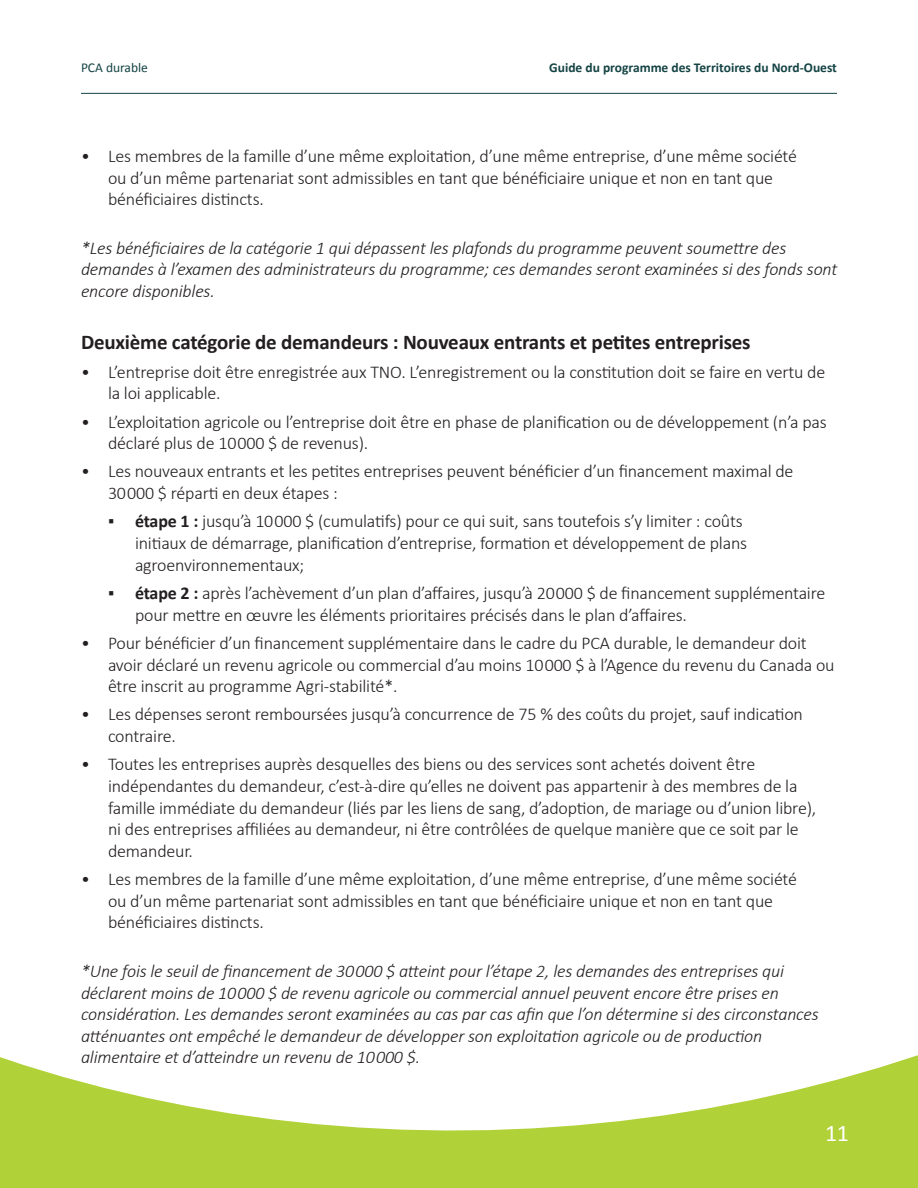
<style>
.page{position:relative;width:918px;height:1188px;background:#fff}
.page>*{position:absolute;margin:0;border:0;box-sizing:border-box;transform-origin:0 0}
.t1{font:24px "Calibri";color:#fff}
.t2{font:700 21px "Calibri";letter-spacing:-.01em;color:#231f20}
.t3{font:300 18px/21.6px "Calibri";letter-spacing:-.01em;color:#231f20}
.t4{font:italic 300 18px/21.6px "Calibri";letter-spacing:-.01em;color:#231f20}
.t5{font:700 13.5px "Calibri";color:#144344}
.t6{font:13.5px "Calibri";color:#144344}
.s1{font-weight:400}
.s2{font-weight:700}
</style>
<div class="page">
<svg style="left:0;top:1055px;width:918px;height:133px;fill:#b0d138"></svg>
<hr style="left:81px;top:93px;width:756px;height:1px;background:#144344">
<p class="t6" style="left:81px;top:59px;width:69px">PCA durable</p>
<p class="t5" style="left:549px;top:59px;width:289px">Guide du programme des Territoires du Nord-Ouest</p>
<p class="t3" style="left:108px;top:145px;width:691px;text-indent:-27px">• Les membres de la famille d’une même exploitation, d’une même entreprise, d’une même société ou d’un même partenariat sont admissibles en tant que bénéficiaire unique et non en tant que bénéficiaires distincts.</p>
<p class="t4" style="left:81px;top:237px;width:758px">*Les bénéficiaires de la catégorie 1 qui dépassent les plafonds du programme peuvent soumettre des demandes à l’examen des administrateurs du programme; ces demandes seront examinées si des fonds sont encore disponibles.</p>
<p class="t2" style="left:81px;top:329px;width:671px">Deuxième catégorie de demandeurs : Nouveaux entrants et petites entreprises</p>
<p class="t3" style="left:108px;top:361px;width:719px;text-indent:-27px">• L’entreprise doit être enregistrée aux TNO. L’enregistrement ou la constitution doit se faire en vertu de la loi applicable.</p>
<p class="t3" style="left:108px;top:411px;width:720px;text-indent:-27px">• L’exploitation agricole ou l’entreprise doit être en phase de planification ou de développement (n’a pas déclaré plus de 10 000 $ de revenus).</p>
<p class="t3" style="left:108px;top:461px;width:687px;text-indent:-27px">• Les nouveaux entrants et les petites entreprises peuvent bénéficier d’un financement maximal de<br>30 000 $ réparti en deux étapes :</p>
<p class="t3" style="left:135px;top:510px;width:614px;text-indent:-27px"><span class="s1">▪</span> <span class="s2">étape 1 :</span> jusqu’à 10 000 $ (cumulatifs) pour ce qui suit, sans toutefois s’y limiter : coûts initiaux de démarrage, planification d’entreprise, formation et développement de plans agroenvironnementaux;</p>
<p class="t3" style="left:135px;top:582px;width:692px;text-indent:-27px"><span class="s1">▪</span> <span class="s2">étape 2 :</span> après l’achèvement d’un plan d’affaires, jusqu’à 20 000 $ de financement supplémentaire pour mettre en œuvre les éléments prioritaires précisés dans le plan d’affaires.</p>
<p class="t3" style="left:108px;top:632px;width:728px;text-indent:-27px">• Pour bénéficier d’un financement supplémentaire dans le cadre du PCA durable, le demandeur doit avoir déclaré un revenu agricole ou commercial d’au moins 10 000 $ à l’Agence du revenu du Canada ou être inscrit au programme Agri-stabilité*.</p>
<p class="t3" style="left:108px;top:704px;width:697px;text-indent:-27px">• Les dépenses seront remboursées jusqu’à concurrence de 75 % des coûts du projet, sauf indication contraire.</p>
<p class="t3" style="left:108px;top:753px;width:710px;text-indent:-27px">• Toutes les entreprises auprès desquelles des biens ou des services sont achetés doivent être indépendantes du demandeur, c’est-à-dire qu’elles ne doivent pas appartenir à des membres de la famille immédiate du demandeur (liés par les liens de sang, d’adoption, de mariage ou d’union libre), ni des entreprises affiliées au demandeur, ni être contrôlées de quelque manière que ce soit par le demandeur.</p>
<p class="t3" style="left:108px;top:868px;width:691px;text-indent:-27px">• Les membres de la famille d’une même exploitation, d’une même entreprise, d’une même société ou d’un même partenariat sont admissibles en tant que bénéficiaire unique et non en tant que bénéficiaires distincts.</p>
<p class="t4" style="left:81px;top:960px;width:739px">*Une fois le seuil de financement de 30 000 $ atteint pour l’étape 2, les demandes des entreprises qui déclarent moins de 10 000 $ de revenu agricole ou commercial annuel peuvent encore être prises en considération. Les demandes seront examinées au cas par cas afin que l’on détermine si des circonstances atténuantes ont empêché le demandeur de développer son exploitation agricole ou de production alimentaire et d’atteindre un revenu de 10 000 $.</p>
<h1 class="t1" style="left:825px;top:1118px;width:25px">11</h1>
</div>
